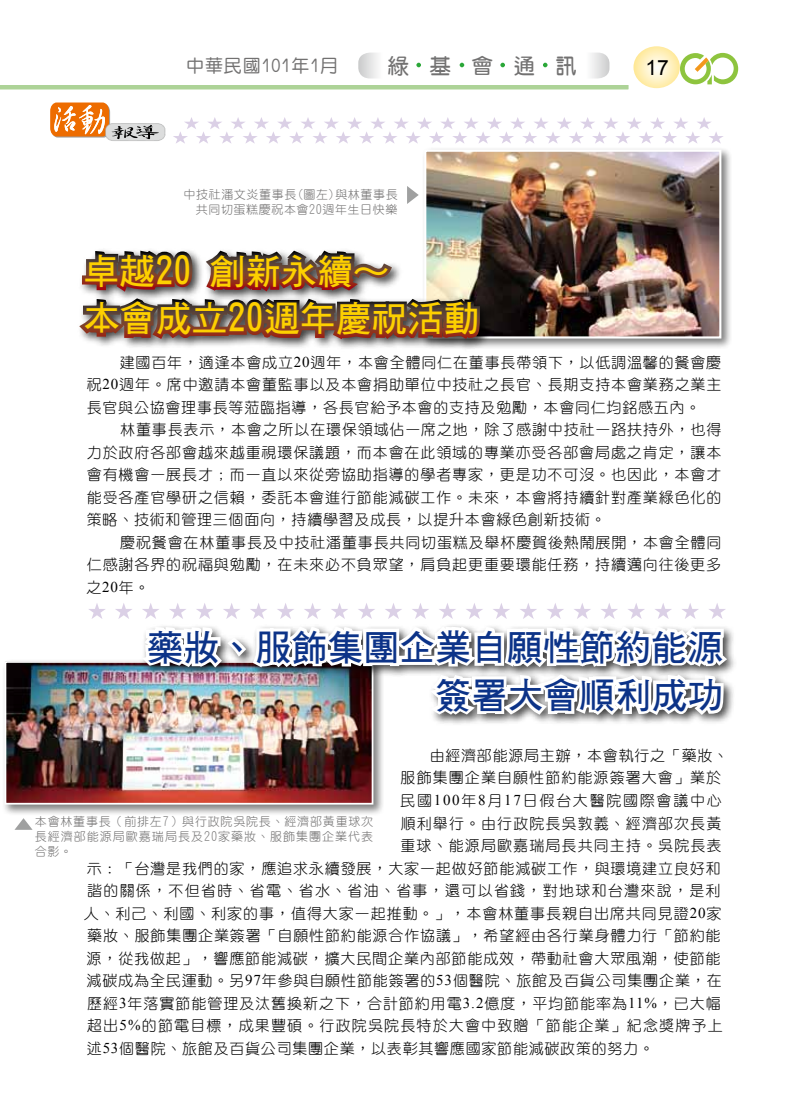
<style>
.page{position:relative;width:808px;height:1106px;background:#fff}
.page>*{position:absolute;margin:0;border:0;box-sizing:border-box;transform-origin:0 0}
.t1{font:36px/47.8px "DF Hei Bd HK BF";color:#0c3388;text-align:right}
.t2{font:36px/47.8px "DF Hei Bd HK BF";color:#fdd000}
.t3{font:21px "DF Yuan Bd HK BF";letter-spacing:1em;color:#727171}
.t4{font:21px "Arial";color:#000}
.t5{font:18px "DF Yuan Md HK BF";letter-spacing:.05em;color:#727171}
.t6{font:15px/22.5px "DF Yuan Lt HK BF";letter-spacing:.06em;color:#000;text-align:justify}
.t7{font:15px "DF Yuan Lt HK BF";letter-spacing:.08em;color:#000}
.t8{font:15px "DF Yuan Lt HK BF";letter-spacing:.085em;color:#000}
.t9{font:15px "DF Yuan Lt HK BF";letter-spacing:.115em;color:#000}
.t10{font:12px/15px "DF Yuan Lt HK BF";letter-spacing:.065em;color:#727171;text-align:right}
.s1{font-family:"Times New Roman"}
</style>
<div class="page">
<hr style="left:0;top:85px;width:628px;height:4px;background:#add397">
<svg style="left:416px;top:63px;width:5px;height:4px"></svg>
<svg style="left:460px;top:63px;width:4px;height:4px"></svg>
<svg style="left:500px;top:63px;width:5px;height:4px"></svg>
<svg style="left:543px;top:63px;width:4px;height:4px"></svg>
<svg style="left:591px;top:53px;width:18px;height:25px"></svg>
<svg style="left:358px;top:53px;width:20px;height:25px"></svg>
<svg style="left:633px;top:46px;width:105px;height:42px"></svg>
<svg style="left:50px;top:103px;width:115px;height:38px"></svg>
<svg style="left:173px;top:117px;width:550px;height:27px"></svg>
<svg style="left:407px;top:186px;width:12px;height:18px"></svg>
<div style="left:421px;top:146px;width:311px;height:203px;background:#000;opacity:.5"></div>
<img style="left:427px;top:153px;width:291px;height:182px">
<div style="left:424px;top:150px;width:297px;height:188px;border:2px solid #fff"></div>
<svg style="left:79px;top:246px;width:405px;height:103px"></svg>
<svg style="left:89px;top:603px;width:16px;height:16px"></svg>
<svg style="left:15px;top:818px;width:17px;height:11px"></svg>
<div style="left:1px;top:658px;width:383px;height:157px;background:#000;opacity:.5"></div>
<img style="left:8px;top:664px;width:107px;height:137px">
<div style="left:5px;top:661px;width:368px;height:143px;border:2px solid #fff"></div>
<img style="left:115px;top:603px;width:617px;height:212px">
<p class="t5" style="left:186px;top:57px;width:154px">中華民國101年1月</p>
<h2 class="t3" style="left:388px;top:55px;width:190px">綠基會通訊</h2>
<h2 class="t4" style="left:645px;top:54px;width:25px">17</h2>
<p class="t10" style="left:184px;top:186px;width:216px">中技社潘文炎董事長(圖左)與林董事長共同切蛋糕慶祝本會20週年生日快樂</p>
<h1 class="t2" style="left:83px;top:247px;width:398px">卓越20 創新永續～<br>本會成立20週年慶祝活動</h1>
<p class="t6" style="left:87px;top:351px;width:636px;text-indent:33px">建國百年，適逢本會成立<span class="s1">20</span>週年，本會全體同仁在董事長帶領下，以低調溫馨的餐會慶祝<span class="s1">20</span>週年。席中邀請本會董監事以及本會捐助單位中技社之長官、長期支持本會業務之業主長官與公協會理事長等蒞臨指導，各長官給予本會的支持及勉勵，本會同仁均銘感五內。</p>
<p class="t6" style="left:87px;top:418px;width:636px;text-indent:33px">林董事長表示，本會之所以在環保領域佔一席之地，除了感謝中技社一路扶持外，也得力於政府各部會越來越重視環保議題，而本會在此領域的專業亦受各部會局處之肯定，讓本會有機會一展長才；而一直以來從旁協助指導的學者專家，更是功不可沒。也因此，本會才能受各產官學研之信賴，委託本會進行節能減碳工作。未來，本會將持續針對產業綠色化的策略、技術和管理三個面向，持續學習及成長，以提升本會綠色創新技術。</p>
<p class="t6" style="left:87px;top:531px;width:636px;text-indent:34px">慶祝餐會在林董事長及中技社潘董事長共同切蛋糕及舉杯慶賀後熱鬧展開，本會全體同仁感謝各界的祝福與勉勵，在未來必不負眾望，肩負起更重要環能任務，持續邁向往後更多之<span class="s1">20</span>年。</p>
<h1 class="t1" style="left:147px;top:623px;width:577px">藥妝、服飾集團企業自願性節約能源簽署大會順利成功</h1>
<p class="t6" style="left:430px;top:744px;width:300px">由經濟部能源局主辦，本會執行之「藥妝、</p>
<p class="t6" style="left:401px;top:766px;width:322px">服飾集團企業自願性節約能源簽署大會」業於</p>
<p class="t9" style="left:400px;top:793px;width:323px">民國<span class="s1">100</span>年<span class="s1">8</span>月<span class="s1">17</span>日假台大醫院國際會議中心</p>
<p class="t6" style="left:401px;top:811px;width:322px">順利舉行。由行政院長吳敦義、經濟部次長黃</p>
<p class="t6" style="left:400px;top:834px;width:323px">重球、能源局歐嘉瑞局長共同主持。吳院長表</p>
<p class="t6" style="left:87px;top:856px;width:635px">示：「台灣是我們的家，應追求永續發展，大家一起做好節能減碳工作，與環境建立良好和</p>
<p class="t8" style="left:87px;top:883px;width:635px">諧的關係，不但省時、省電、省水、省油、省事，還可以省錢，對地球和台灣來說，是利</p>
<p class="t6" style="left:84px;top:901px;width:639px">人、利己、利國、利家的事，值得大家一起推動。」，本會林董事長親自出席共同見證<span class="s1">20</span>家</p>
<p class="t6" style="left:87px;top:924px;width:635px">藥妝、服飾集團企業簽署「自願性節約能源合作協議」，希望經由各行業身體力行「節約能</p>
<p class="t6" style="left:87px;top:946px;width:635px">源，從我做起」，響應節能減碳，擴大民間企業內部節能成效，帶動社會大眾風潮，使節能</p>
<p class="t6" style="left:87px;top:969px;width:637px">減碳成為全民運動。另<span class="s1">97</span>年參與自願性節能簽署的<span class="s1">53</span>個醫院、旅館及百貨公司集團企業，在</p>
<p class="t6" style="left:87px;top:991px;width:635px">歷經<span class="s1">3</span>年落實節能管理及汰舊換新之下，合計節約用電<span class="s1">3.2</span>億度，平均節能率為<span class="s1">11%</span>，已大幅</p>
<p class="t7" style="left:87px;top:1018px;width:637px">超出<span class="s1">5%</span>的節電目標，成果豐碩。行政院吳院長特於大會中致贈「節能企業」紀念獎牌予上</p>
<p class="t6" style="left:87px;top:1036px;width:568px">述<span class="s1">53</span>個醫院、旅館及百貨公司集團企業，以表彰其響應國家節能減碳政策的努力。</p>
<p class="t10" style="left:35px;top:813px;width:340px;text-align:justify">本會林董事長（前排左7）與行政院吳院長、經濟部黃重球次長經濟部能源局歐嘉瑞局長及20家藥妝、服飾集團企業代表合影。</p>
</div>
